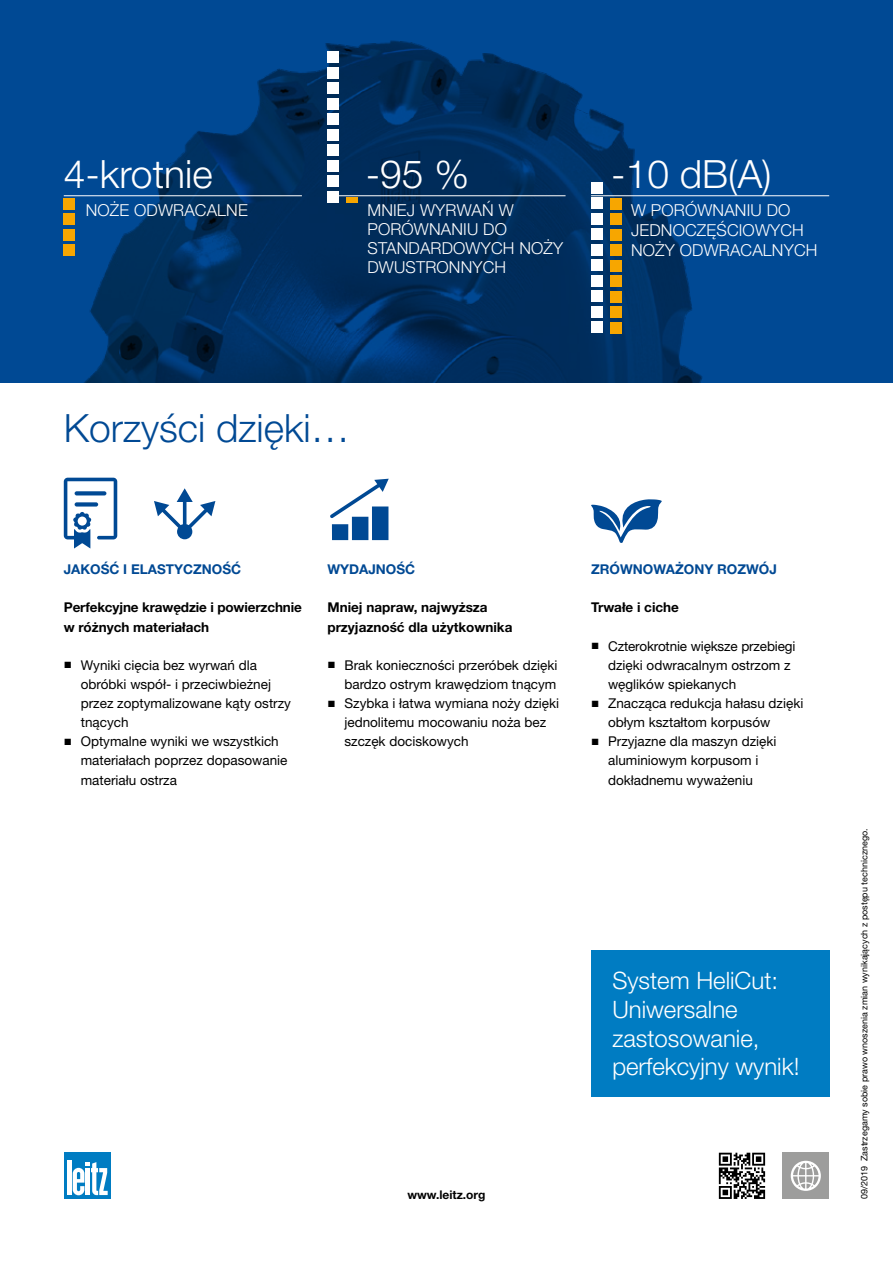
<style>
.page{position:relative;width:893px;height:1263px;background:#fff}
.page>*{position:absolute;margin:0;border:0;box-sizing:border-box;transform-origin:0 0}
.t1{font:300 39px "Helvetica Neue LT Pro";color:#fff}
.t2{font:300 39px "Helvetica Neue LT Pro";color:#004994}
.t3{font:300 24px/28.8px "Helvetica Neue LT Pro";color:#fff}
.t4{font:300 16.5px/19px "Helvetica Neue LT Pro";letter-spacing:.01em;color:#fff}
.t5{font:13.5px/19.2px "Helvetica Neue LT Pro";color:#000}
.t6{font:700 13.5px/19.2px "Helvetica Neue LT Pro";color:#000}
.t7{font:700 13.5px "Helvetica Neue LT Pro";color:#004994}
.t8{font:700 12px "Helvetica Neue LT Pro";color:#000}
.t9{font:9px "Helvetica Neue LT Pro";color:#000}
.s1{font-family:"Arial"}
</style>
<div class="page">
<svg style="left:0;top:0;width:893px;height:383px;background:#003d7b"></svg>
<div style="left:64px;top:1152px;width:47px;height:47px;background:#007cc2"></div>
<div style="left:67px;top:1160px;width:5px;height:35px;background:#fff"></div>
<svg style="left:73px;top:1162px;width:35px;height:33px"></svg>
<svg style="left:64px;top:478px;width:53px;height:71px"></svg>
<svg style="left:75px;top:502px;width:23px;height:4px"></svg>
<svg style="left:75px;top:491px;width:31px;height:4px"></svg>
<svg style="left:154px;top:488px;width:61px;height:51px"></svg>
<svg style="left:591px;top:499px;width:71px;height:44px"></svg>
<div style="left:372px;top:506px;width:16px;height:34px;background:#004994"></div>
<div style="left:352px;top:517px;width:16px;height:23px;background:#004994"></div>
<div style="left:332px;top:524px;width:16px;height:16px;background:#004994"></div>
<svg style="left:330px;top:479px;width:59px;height:39px"></svg>
<div style="left:610px;top:229px;width:11px;height:11px;background:#f7a600"></div>
<div style="left:610px;top:213px;width:11px;height:12px;background:#f7a600"></div>
<div style="left:610px;top:198px;width:11px;height:11px;background:#f7a600"></div>
<div style="left:610px;top:275px;width:11px;height:12px;background:#f7a600"></div>
<div style="left:610px;top:260px;width:11px;height:11px;background:#f7a600"></div>
<div style="left:610px;top:244px;width:11px;height:12px;background:#f7a600"></div>
<div style="left:610px;top:322px;width:11px;height:11px;background:#f7a600"></div>
<div style="left:610px;top:306px;width:11px;height:12px;background:#f7a600"></div>
<div style="left:610px;top:291px;width:11px;height:11px;background:#f7a600"></div>
<hr style="left:64px;top:195px;width:238px;height:1px;background:#fff">
<hr style="left:591px;top:195px;width:238px;height:1px;background:#fff">
<hr style="left:327px;top:195px;width:239px;height:1px;background:#fff">
<div style="left:64px;top:244px;width:11px;height:12px;background:#f7a600"></div>
<div style="left:64px;top:229px;width:11px;height:11px;background:#f7a600"></div>
<div style="left:64px;top:213px;width:11px;height:12px;background:#f7a600"></div>
<div style="left:64px;top:198px;width:11px;height:11px;background:#f7a600"></div>
<div style="left:327px;top:98px;width:12px;height:11px;background:#fff"></div>
<div style="left:327px;top:83px;width:12px;height:11px;background:#fff"></div>
<div style="left:327px;top:67px;width:12px;height:11px;background:#fff"></div>
<div style="left:327px;top:52px;width:12px;height:11px;background:#fff"></div>
<div style="left:327px;top:145px;width:12px;height:11px;background:#fff"></div>
<div style="left:327px;top:129px;width:12px;height:11px;background:#fff"></div>
<div style="left:327px;top:114px;width:12px;height:11px;background:#fff"></div>
<div style="left:327px;top:191px;width:12px;height:11px;background:#fff"></div>
<div style="left:327px;top:176px;width:12px;height:11px;background:#fff"></div>
<div style="left:327px;top:160px;width:12px;height:11px;background:#fff"></div>
<div style="left:591px;top:229px;width:11px;height:11px;background:#fff"></div>
<div style="left:591px;top:213px;width:11px;height:11px;background:#fff"></div>
<div style="left:591px;top:198px;width:11px;height:11px;background:#fff"></div>
<div style="left:591px;top:182px;width:11px;height:11px;background:#fff"></div>
<div style="left:591px;top:275px;width:11px;height:11px;background:#fff"></div>
<div style="left:591px;top:260px;width:11px;height:11px;background:#fff"></div>
<div style="left:591px;top:244px;width:11px;height:11px;background:#fff"></div>
<div style="left:591px;top:322px;width:11px;height:11px;background:#fff"></div>
<div style="left:591px;top:306px;width:11px;height:11px;background:#fff"></div>
<div style="left:591px;top:291px;width:11px;height:11px;background:#fff"></div>
<div style="left:347px;top:197px;width:11px;height:6px;background:#f7a600"></div>
<div style="left:783px;top:1153px;width:46px;height:46px;background:#9d9d9c"></div>
<svg style="left:791px;top:1161px;width:30px;height:30px"></svg>
<svg style="left:719px;top:1153px;width:46px;height:46px"></svg>
<div style="left:591px;top:951px;width:238px;height:146px;background:#007cc2"></div>
<h1 class="t1" style="left:64px;top:150px;width:150px">4-krotnie</h1>
<p class="t4" style="left:86px;top:200px;width:164px">NOŻE ODWRACALNE</p>
<h1 class="t1" style="left:366px;top:150px;width:105px">-95 %</h1>
<p class="t4" style="left:367px;top:200px;width:197px">MNIEJ WYRWAŃ W<br>PORÓWNANIU DO<br>STANDARDOWYCH NOŻY<br>DWUSTRONNYCH</p>
<h1 class="t1" style="left:611px;top:150px;width:162px">-10 dB(A)</h1>
<p class="t4" style="left:631px;top:200px;width:188px;line-height:19.8px">W PORÓWNANIU DO<br>JEDNOCZĘŚCIOWYCH<br>NOŻY ODWRACALNYCH</p>
<h1 class="t2" style="left:64px;top:404px;width:288px">Korzyści dzięki…</h1>
<p class="t7" style="left:64px;top:561px;width:179px">JAKOŚĆ I ELASTYCZNOŚĆ</p>
<p class="t6" style="left:64px;top:598px;width:240px">Perfekcyjne krawędzie i powierzchnie w różnych materiałach</p>
<p class="t5" style="left:81px;top:655px;width:212px;text-indent:-17px"><span class="s1">■</span> Wyniki cięcia bez wyrwań dla obróbki współ- i przeciwbieżnej przez zoptymalizowane kąty ostrzy tnących</p>
<p class="t5" style="left:81px;top:732px;width:208px;text-indent:-17px"><span class="s1">■</span> Optymalne wyniki we wszystkich materiałach poprzez dopasowanie materiału ostrza</p>
<p class="t7" style="left:327px;top:561px;width:89px">WYDAJNOŚĆ</p>
<p class="t6" style="left:327px;top:598px;width:187px">Mniej napraw, najwyższa przyjazność dla użytkownika</p>
<p class="t5" style="left:327px;top:655px;width:231px;text-align:right"><span class="s1">■</span> Brak konieczności przeróbek dzięki bardzo ostrym krawędziom tnącym</p>
<p class="t5" style="left:344px;top:693px;width:216px;text-indent:-17px"><span class="s1">■</span> Szybka i łatwa wymiana noży dzięki jednolitemu mocowaniu noża bez szczęk dociskowych</p>
<p class="t7" style="left:591px;top:561px;width:187px">ZRÓWNOWAŻONY ROZWÓJ</p>
<p class="t6" style="left:591px;top:598px;width:89px">Trwałe i ciche</p>
<p class="t5" style="left:608px;top:636px;width:189px;text-indent:-17px"><span class="s1">■</span> Czterokrotnie większe przebiegi dzięki odwracalnym ostrzom z węglików spiekanych</p>
<p class="t5" style="left:608px;top:693px;width:197px;text-indent:-17px"><span class="s1">■</span> Znacząca redukcja hałasu dzięki obłym kształtom korpusów</p>
<p class="t5" style="left:591px;top:732px;width:187px;text-align:center"><span class="s1">■</span> Przyjazne dla maszyn dzięki aluminiowym korpusom i dokładnemu wyważeniu</p>
<p class="t8" style="left:407px;top:1187px;width:80px">www.leitz.org</p>
<h2 class="t3" style="left:612px;top:965px;width:189px">System HeliCut:<br>Uniwersalne zastosowanie, perfekcyjny wynik!</h2>
<p class="t9" style="left:859px;top:1199px;width:372px;rotate:-90deg">09/2019 Zastrzegamy sobie prawo wnoszenia zmian wynikających z postępu technicznego.</p>
</div>
